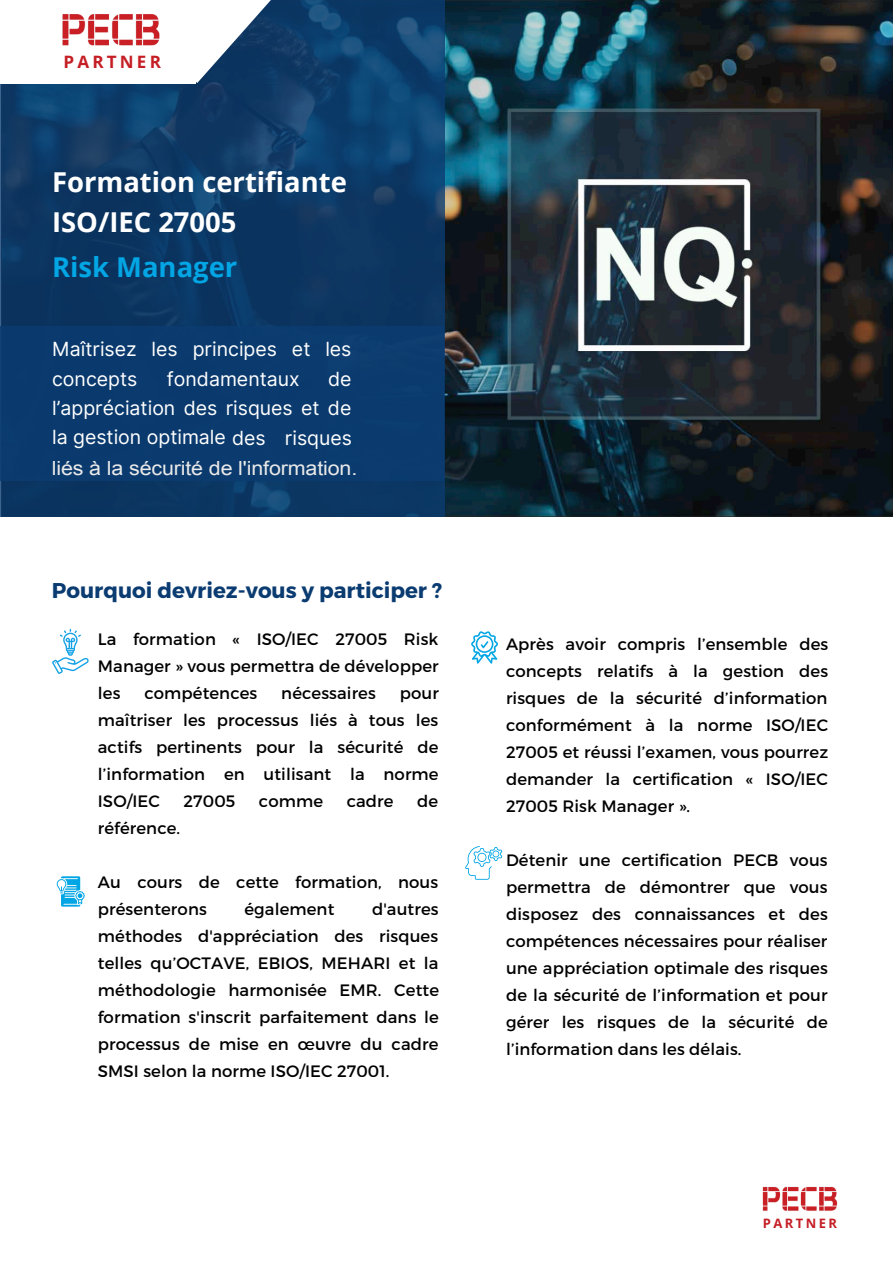
<style>
.page{position:relative;width:893px;height:1264px;background:#fff}
.page>*{position:absolute;margin:0;border:0;box-sizing:border-box;transform-origin:0 0}
.t1{font:700 27.45px/39.3px "Open Sans";color:#fff}
.t2{font:700 27.45px "Open Sans";color:#02a6e5}
.t3{font:700 21.45px "Montserrat";color:#0b3c71}
.t4{font:19.5px/29.1px "Inter";color:#fff}
.t5{font:19.5px "Arial";letter-spacing:-.005em;color:#e9e9e9;scale:1.1 1}
.t6{font:700 17.1px "Open Sans";letter-spacing:.185em;color:#c51e25}
.t7{font:16.5px/27px "Montserrat";letter-spacing:.005em;color:#000;text-align:justify}
.t8{font:700 13.05px "Open Sans";letter-spacing:.185em;color:#c51e25}
</style>
<div class="page">
<img style="left:445px;top:0;width:447px;height:516px">
<svg style="left:0;top:0;width:445px;height:516px;background:#0d3a66"></svg>
<div style="left:0;top:326px;width:443px;height:154px;background:#0b3c71"></div>
<svg style="left:52px;top:629px;width:37px;height:45px"></svg>
<svg style="left:57px;top:876px;width:28px;height:30px"></svg>
<svg style="left:471px;top:631px;width:27px;height:32px"></svg>
<svg style="left:465px;top:846px;width:37px;height:33px"></svg>
<img style="left:762px;top:1186px;width:76px;height:25px">
<div style="left:0;top:0;width:196px;height:83px;background:#fff"></div>
<svg style="left:196px;top:0;width:90px;height:83px"></svg>
<img style="left:62px;top:14px;width:98px;height:32px">
<p class="t6" style="left:63px;top:49px;width:99px">PARTNER</p>
<h1 class="t1" style="left:52px;top:162px;width:296px">Formation certifiante<br>ISO/IEC 27005</h1>
<h1 class="t2" style="left:52px;top:247px;width:187px">Risk Manager</h1>
<p class="t4" style="left:52px;top:334px;width:301px;line-height:29.5px">Maîtrisez les principes et les concepts</p>
<p class="t4" style="left:167px;top:364px;width:134px">fondamentaux</p>
<p class="t4" style="left:52px;top:364px;width:301px;text-align:justify;text-indent:276px">de l’appréciation des risques et de la gestion optimale des risques</p>
<p class="t5" style="left:52px;top:455px;width:279px">liés à la sécurité de l'information.</p>
<h2 class="t3" style="left:52px;top:576px;width:391px">Pourquoi devriez-vous y participer ?</h2>
<p class="t7" style="left:98px;top:625px;width:342px">La formation « ISO/IEC 27005 Risk Manager » vous permettra de développer les</p>
<p class="t7" style="left:144px;top:679px;width:114px">compétences</p>
<p class="t7" style="left:281px;top:679px;width:96px">nécessaires</p>
<p class="t7" style="left:98px;top:679px;width:342px;text-indent:302px">pour maîtriser les processus liés à tous les actifs pertinents pour la sécurité de l’information en utilisant la norme ISO/IEC</p>
<p class="t7" style="left:183px;top:787px;width:53px">27005</p>
<p class="t7" style="left:259px;top:787px;width:66px">comme</p>
<p class="t7" style="left:346px;top:787px;width:48px">cadre</p>
<p class="t7" style="left:417px;top:787px;width:23px">de</p>
<p class="t7" style="left:98px;top:814px;width:84px">référence.</p>
<p class="t7" style="left:98px;top:868px;width:342px">Au cours de cette formation, nous présenterons</p>
<p class="t7" style="left:244px;top:895px;width:91px">également</p>
<p class="t7" style="left:98px;top:895px;width:342px;text-indent:274px">d'autres méthodes d'appréciation des risques telles qu’OCTAVE, EBIOS, MEHARI et la méthodologie harmonisée EMR. Cette formation s'inscrit parfaitement dans le processus de mise en œuvre du cadre SMSI selon la norme ISO/IEC 27001.</p>
<p class="t7" style="left:506px;top:630px;width:324px">Après avoir compris l’ensemble des concepts relatifs à la gestion des risques de la sécurité d’information conformément à la norme ISO/IEC 27005 et réussi l’examen, vous pourrez demander la certification « ISO/IEC 27005 Risk Manager ».</p>
<p class="t7" style="left:506px;top:846px;width:323px">Détenir une certification PECB vous permettra de démontrer que vous disposez des connaissances et des compétences nécessaires pour réaliser une appréciation optimale des risques de la sécurité de l’information et pour gérer les risques de la sécurité de l’information dans les délais.</p>
<p class="t8" style="left:763px;top:1213px;width:76px">PARTNER</p>
</div>
